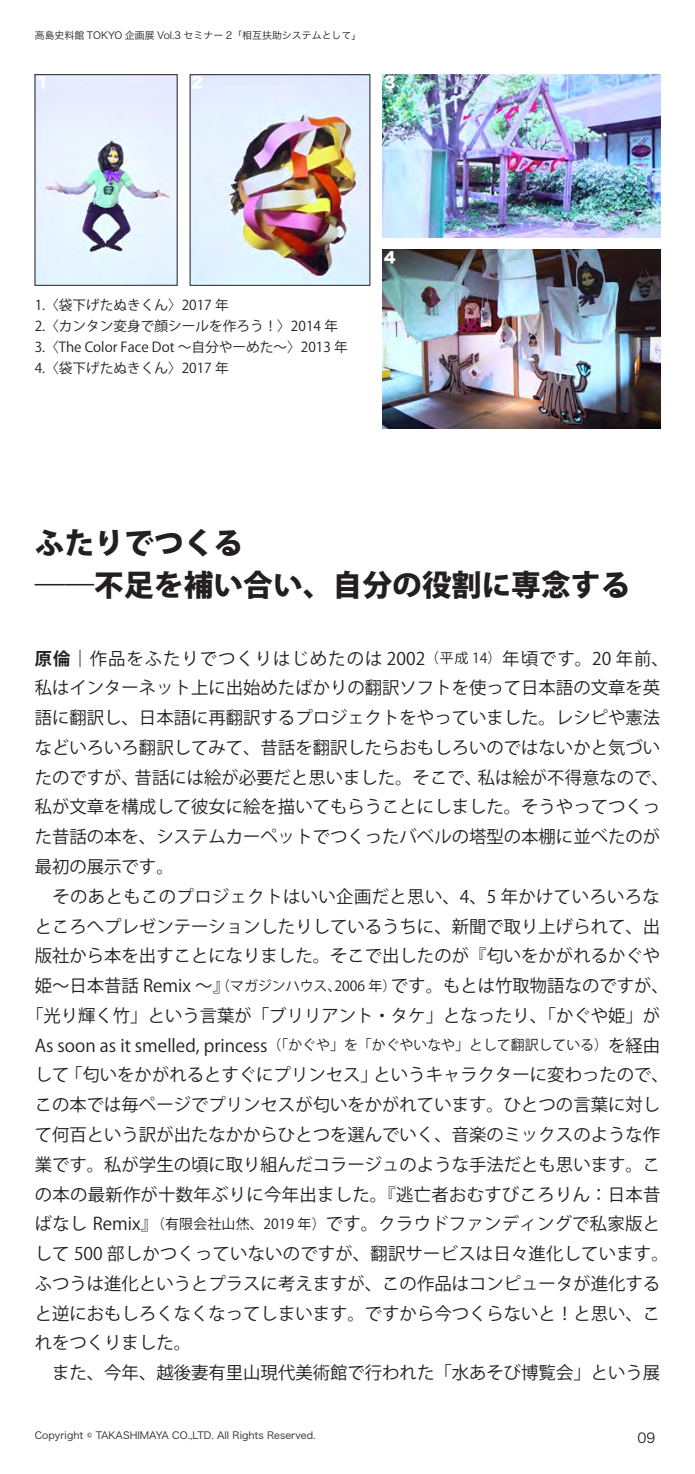
<style>
.page{position:relative;width:695px;height:1474px;background:#fff}
.page>*{position:absolute;margin:0;border:0;box-sizing:border-box;transform-origin:0 0}
.t1{font:800 29.75px/42.2px "Koz Go Pr 6 N";color:#231f20}
.t2{font:17.32px "Koz Go Pr 6 N";color:#231f20}
.t3{font:17.32px "Koz Go Pr 6 N";letter-spacing:.055em;color:#231f20}
.t4{font:17.32px "Koz Go Pr 6 N";letter-spacing:.02em;color:#231f20}
.t5{font:14.88px "Hiragino Sans W8";color:#fff}
.t6{font:13.65px/21px "Koz Go Pr 6 N";color:#231f20}
.t7{font:13.65px "Hiragino Sans W3";color:#231f20}
.t8{font:9.97px "Hiragino Sans W3";color:#231f20}
.s1{font-weight:700}
.s2{font-size:13.83px}
</style>
<div class="page">
<img style="left:37px;top:76px;width:138px;height:207px">
<img style="left:192px;top:76px;width:176px;height:207px">
<img style="left:382px;top:74px;width:278px;height:163px">
<img style="left:382px;top:250px;width:278px;height:178px">
<p class="t8" style="left:35px;top:26px;width:328px">高島史料館 TOKYO 企画展 Vol.3 セミナー 2「相互扶助システムとして」</p>
<p class="t5" style="left:37px;top:74px;width:13px">1</p>
<p class="t5" style="left:191px;top:74px;width:13px">2</p>
<p class="t5" style="left:384px;top:74px;width:13px">3</p>
<p class="t6" style="left:35px;top:295px;width:314px">1.〈袋下げたぬきくん〉2017 年<br>2.〈カンタン変身で顔シールを作ろう！〉2014 年<br>3.〈The Color Face Dot 〜自分やーめた〜〉2013 年<br>4.〈袋下げたぬきくん〉2017 年</p>
<p class="t5" style="left:384px;top:249px;width:13px">4</p>
<h1 class="t1" style="left:35px;top:522px;width:597px">ふたりでつくる<br>――不足を補い合い、自分の役割に専念する</h1>
<p class="t3" style="left:35px;top:648px;width:635px"><span class="s1">原倫｜</span>作品をふたりでつくりはじめたのは 2002<span class="s2">（平成 14）</span>年頃です。20 年前、</p>
<p class="t2" style="left:35px;top:678px;width:627px">私はインターネット上に出始めたばかりの翻訳ソフトを使って日本語の文章を英</p>
<p class="t2" style="left:35px;top:708px;width:627px">語に翻訳し、日本語に再翻訳するプロジェクトをやっていました。レシピや憲法</p>
<p class="t2" style="left:35px;top:737px;width:627px">などいろいろ翻訳してみて、昔話を翻訳したらおもしろいのではないかと気づい</p>
<p class="t2" style="left:35px;top:767px;width:635px">たのですが、昔話には絵が必要だと思いました。そこで、私は絵が不得意なので、</p>
<p class="t2" style="left:35px;top:797px;width:627px">私が文章を構成して彼女に絵を描いてもらうことにしました。そうやってつくっ</p>
<p class="t2" style="left:35px;top:827px;width:627px">た昔話の本を、システムカーペットでつくったバベルの塔型の本棚に並べたのが</p>
<p class="t2" style="left:35px;top:856px;width:140px">最初の展示です。</p>
<p class="t4" style="left:35px;top:886px;width:626px">　そのあともこのプロジェクトはいい企画だと思い、4、5 年かけていろいろな</p>
<p class="t2" style="left:35px;top:916px;width:627px">ところへプレゼンテーションしたりしているうちに、新聞で取り上げられて、出</p>
<p class="t2" style="left:35px;top:946px;width:627px">版社から本を出すことになりました。そこで出したのが『匂いをかがれるかぐや</p>
<p class="t2" style="left:35px;top:976px;width:635px">姫〜日本昔話 Remix 〜』<span class="s2">（マガジンハウス、2006 年）</span>です。もとは竹取物語なのですが、</p>
<p class="t2" style="left:26px;top:1005px;width:635px">「光り輝く竹」という言葉が「ブリリアント・タケ」となったり、「かぐや姫」が</p>
<p class="t2" style="left:35px;top:1035px;width:627px">As soon as it smelled, princess<span class="s2">（「かぐや」を「かぐやいなや」として翻訳している）</span>を経由</p>
<p class="t2" style="left:35px;top:1065px;width:635px">して「匂いをかがれるとすぐにプリンセス」というキャラクターに変わったので、</p>
<p class="t2" style="left:35px;top:1095px;width:627px">この本では毎ページでプリンセスが匂いをかがれています。ひとつの言葉に対し</p>
<p class="t2" style="left:35px;top:1124px;width:627px">て何百という訳が出たなかからひとつを選んでいく、音楽のミックスのような作</p>
<p class="t2" style="left:35px;top:1154px;width:627px">業です。私が学生の頃に取り組んだコラージュのような手法だとも思います。こ</p>
<p class="t2" style="left:35px;top:1184px;width:627px">の本の最新作が十数年ぶりに今年出ました。『逃亡者おむすびころりん：日本昔</p>
<p class="t2" style="left:35px;top:1214px;width:626px">ばなし Remix』<span class="s2">（有限会社山烋、2019 年）</span>です。クラウドファンディングで私家版と</p>
<p class="t2" style="left:35px;top:1243px;width:635px">して 500 部しかつくっていないのですが、翻訳サービスは日々進化しています。</p>
<p class="t2" style="left:35px;top:1273px;width:627px">ふつうは進化というとプラスに考えますが、この作品はコンピュータが進化する</p>
<p class="t2" style="left:35px;top:1303px;width:627px">と逆におもしろくなくなってしまいます。ですから今つくらないと！と思い、こ</p>
<p class="t2" style="left:35px;top:1333px;width:158px">れをつくりました。</p>
<p class="t2" style="left:35px;top:1362px;width:627px">　また、今年、越後妻有里山現代美術館で行われた「水あそび博覧会」という展</p>
<p class="t8" style="left:35px;top:1426px;width:282px">Copyright © TAKASHIMAYA CO.,LTD. All Rights Reserved.</p>
<p class="t7" style="left:637px;top:1425px;width:19px">09</p>
</div>
